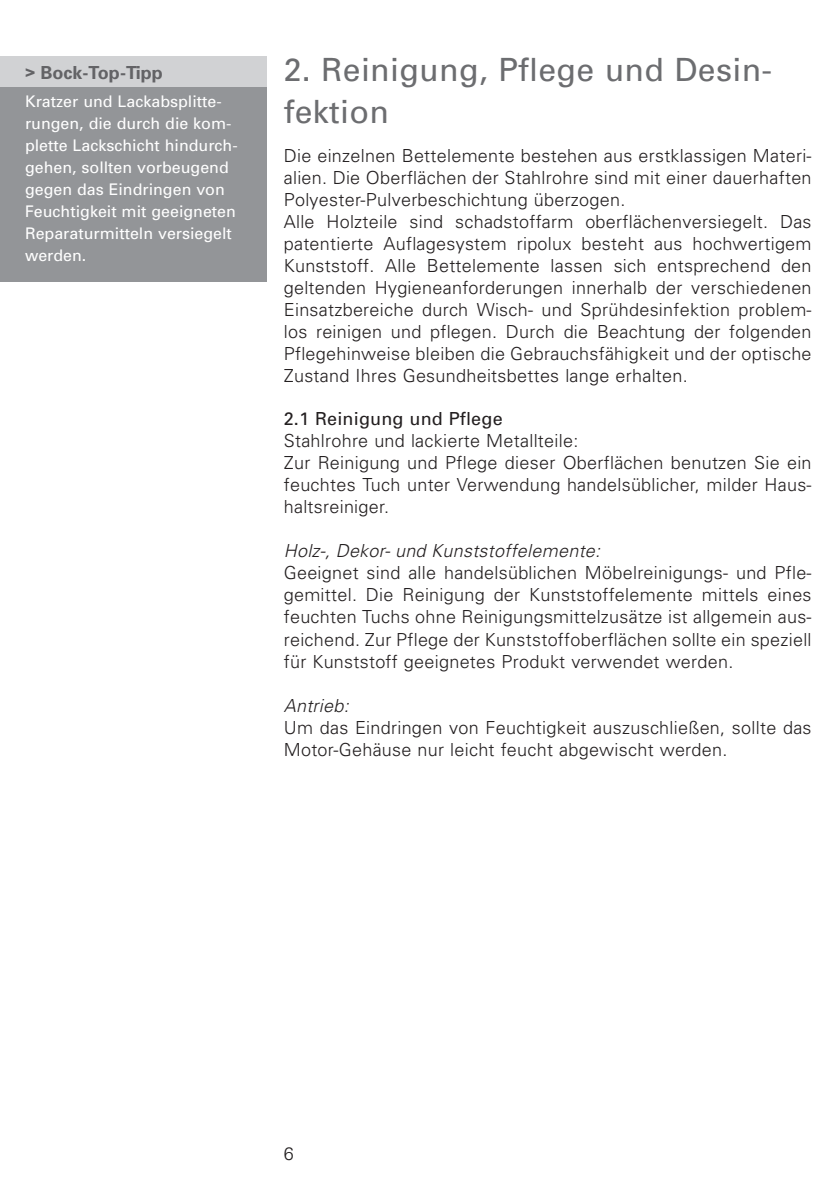
<style>
.page{position:relative;width:840px;height:1191px;background:#fff}
.page>*{position:absolute;margin:0;border:0;box-sizing:border-box;transform-origin:0 0}
.t1{font:32px/42px "Univers";letter-spacing:.01em;color:#6c6d70}
.t2{font:300 18px/22px "Univers";letter-spacing:.015em;color:#231f20}
.t3{font:italic 300 18px "Univers";letter-spacing:.015em;color:#231f20}
.t4{font:18px "Univers";letter-spacing:.01em;color:#231f20}
.t5{font:700 18px "Univers";color:#636366}
.t6{font:16px/22px "Univers";color:#fff}
</style>
<div class="page">
<div style="left:0;top:57px;width:266px;height:30px;background:#d1d2d4"></div>
<div style="left:0;top:87px;width:266px;height:194px;background:#939598"></div>
<p class="t5" style="left:25px;top:66px;width:139px">&gt; Bock-Top-Tipp</p>
<p class="t6" style="left:25px;top:92px;width:214px">Kratzer und Lackabsplitte&shy;rungen, die durch die kom&shy;plette Lackschicht hindurch&shy;gehen, sollten vorbeugend gegen das Eindringen von<br>Feuchtigkeit mit geeigneten<br>Reparaturmitteln versiegelt werden.</p>
<h1 class="t1" style="left:283px;top:51px;width:489px">2. Reinigung, Pflege und Desin&shy;fektion</h1>
<p class="t2" style="left:283px;top:146px;width:529px">Die einzelnen Bettelemente bestehen aus erstklassigen Materi&shy;alien. Die Oberflächen der Stahlrohre sind mit einer dauerhaften Polyester-Pulverbeschichtung überzogen.<br>Alle Holzteile sind schadstoffarm oberflächenversiegelt. Das patentierte Auflagesystem ripolux besteht aus hochwertigem Kunststoff. Alle Bettelemente lassen sich entsprechend den geltenden Hygieneanforderungen innerhalb der verschiedenen Einsatzbereiche durch Wisch- und Sprühdesinfektion problem&shy;los reinigen und pflegen. Durch die Beachtung der folgenden Pflegehinweise bleiben die Gebrauchsfähigkeit und der optische Zustand Ihres Gesundheitsbettes lange erhalten.</p>
<p class="t4" style="left:283px;top:412px;width:220px">2.1 Reinigung und Pflege</p>
<p class="t2" style="left:283px;top:431px;width:529px">Stahlrohre und lackierte Metallteile:<br>Zur Reinigung und Pflege dieser Oberflächen benutzen Sie ein feuchtes Tuch unter Verwendung handelsüblicher, milder Haus&shy;haltsreiniger.</p>
<p class="t3" style="left:283px;top:544px;width:318px">Holz-, Dekor- und Kunststoffelemente:</p>
<p class="t2" style="left:283px;top:563px;width:529px;text-align:justify">Geeignet sind alle handelsüblichen Möbelreinigungs- und Pfle&shy;gemittel. Die Reinigung der Kunststoffelemente mittels eines feuchten Tuchs ohne Reinigungsmittelzusätze ist allgemein aus&shy;reichend. Zur Pflege der Kunststoffoberflächen sollte ein speziell für Kunststoff geeignetes Produkt verwendet werden.</p>
<p class="t3" style="left:283px;top:698px;width:66px">Antrieb:</p>
<p class="t2" style="left:283px;top:717px;width:529px">Um das Eindringen von Feuchtigkeit auszuschließen, sollte das<br>Motor-Gehäuse nur leicht feucht abgewischt werden.</p>
<p class="t2" style="left:283px;top:1144px;width:12px">6</p>
</div>
